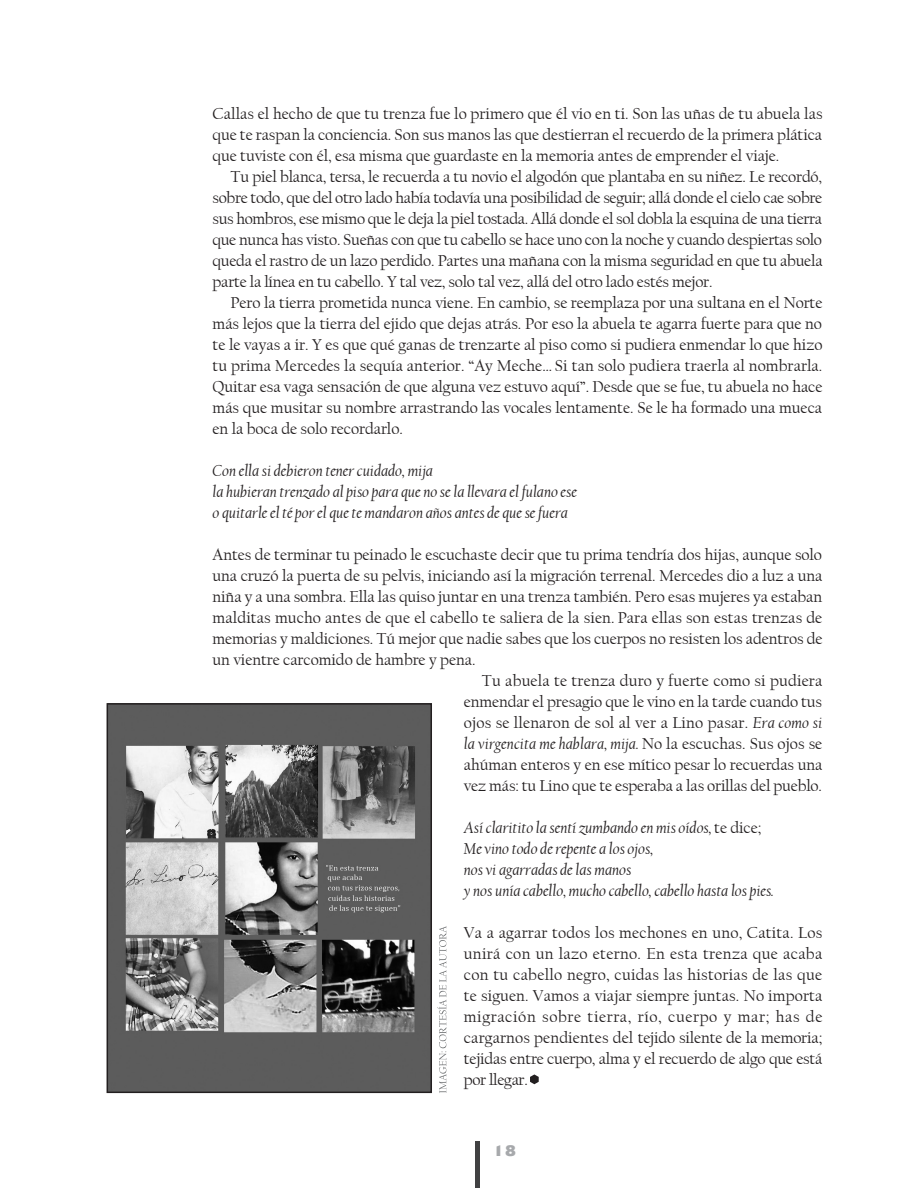
<style>
.page{position:relative;width:918px;height:1188px;background:#fff}
.page>*{position:absolute;margin:0;border:0;box-sizing:border-box;transform-origin:0 0}
.sin_sangria{font:16.5px/21px "Californian FB";letter-spacing:-.005em;color:#231f20;text-align:justify}
.sin_sangria-2{font:italic 16.5px "Californian FB";letter-spacing:-.005em;color:#231f20}
.numeracíon{font:700 13.5px "OPTI Eagle";color:#a7a9ac}
.s1{font-style:italic}
.s2{font-style:normal}
</style>
<div class="page">
<hr style="left:476px;top:1142px;width:4px;height:46px;background:#414142">
<svg style="left:530px;top:1074px;width:9px;height:10px"></svg>
<img style="left:110px;top:706px;width:319px;height:384px">
<div style="left:107px;top:703px;width:325px;height:390px;border:2px solid #231f20"></div>
<svg style="left:438px;top:926px;width:8px;height:167px"></svg>
<p class="sin_sangria" style="left:213px;top:103px;width:611px">Callas el hecho de que tu trenza fue lo primero que él vio en ti. Son las uñas de tu abuela las que te raspan la conciencia. Son sus manos las que destierran el recuerdo de la primera plática que tuviste con él, esa misma que guardaste en la memoria antes de emprender el viaje.</p>
<p class="sin_sangria" style="left:213px;top:166px;width:612px;text-indent:18px">Tu piel blanca, tersa, le recuerda a tu novio el algodón que plantaba en su niñez. Le recordó, sobre todo, que del otro lado había todavía una posibilidad de seguir; allá donde el cielo cae sobre sus hombros, ese mismo que le deja la piel tostada. Allá donde el sol dobla la esquina de una tierra que nunca has visto. Sueñas con que tu cabello se hace uno con la noche y cuando despiertas solo queda el rastro de un lazo perdido. Partes una mañana con la misma seguridad en que tu abuela parte la línea en tu cabello. Y tal vez, solo tal vez, allá del otro lado estés mejor.</p>
<p class="sin_sangria" style="left:213px;top:292px;width:611px;text-indent:18px">Pero la tierra prometida nunca viene. En cambio, se reemplaza por una sultana en el Norte más lejos que la tierra del ejido que dejas atrás. Por eso la abuela te agarra fuerte para que no te le vayas a ir. Y es que qué ganas de trenzarte al piso como si pudiera enmendar lo que hizo tu prima Mercedes la sequía anterior. “Ay Meche… Si tan solo pudiera traerla al nombrarla.<br>Quitar esa vaga sensación de que alguna vez estuvo aquí”. Desde que se fue, tu abuela no hace más que musitar su nombre arrastrando las vocales lentamente. Se le ha formado una mueca en la boca de solo recordarlo.</p>
<p class="sin_sangria-2" style="left:213px;top:461px;width:222px">Con ella si debieron tener cuidado, mija</p>
<p class="sin_sangria-2" style="left:213px;top:482px;width:366px">la hubieran trenzado al piso para que no se la llevara el fulano ese</p>
<p class="sin_sangria-2" style="left:213px;top:503px;width:357px">o quitarle el té por el que te mandaron años antes de que se fuera</p>
<p class="sin_sangria" style="left:213px;top:544px;width:611px">Antes de terminar tu peinado le escuchaste decir que tu prima tendría dos hijas, aunque solo una cruzó la puerta de su pelvis, iniciando así la migración terrenal. Mercedes dio a luz a una niña y a una sombra. Ella las quiso juntar en una trenza también. Pero esas mujeres ya estaban malditas mucho antes de que el cabello te saliera de la sien. Para ellas son estas trenzas de memorias y maldiciones. Tú mejor que nadie sabes que los cuerpos no resisten los adentros de un vientre carcomido de hambre y pena.</p>
<p class="sin_sangria" style="left:464px;top:670px;width:360px;text-indent:18px">Tu abuela te trenza duro y fuerte como si pudiera enmendar el presagio que le vino en la tarde cuando tus ojos se llenaron de sol al ver a Lino pasar. <span class="s1">Era como si la virgencita me hablara, mija.</span> No la escuchas. Sus ojos se ahúman enteros y en ese mítico pesar lo recuerdas una vez más: tu Lino que te esperaba a las orillas del pueblo.</p>
<p class="sin_sangria-2" style="left:464px;top:818px;width:299px">Así claritito la sentí zumbando en mis oídos, <span class="s2">te dice;</span></p>
<p class="sin_sangria-2" style="left:464px;top:839px;width:191px">Me vino todo de repente a los ojos,</p>
<p class="sin_sangria-2" style="left:464px;top:860px;width:169px">nos vi agarradas de las manos</p>
<p class="sin_sangria-2" style="left:464px;top:881px;width:311px">y nos unía cabello, mucho cabello, cabello hasta los pies.</p>
<p class="sin_sangria" style="left:464px;top:922px;width:360px">Va a agarrar todos los mechones en uno, Catita. Los unirá con un lazo eterno. En esta trenza que acaba con tu cabello negro, cuidas las historias de las que te siguen. Vamos a viajar siempre juntas. No importa migración sobre tierra, río, cuerpo y mar; has de cargarnos pendientes del tejido silente de la memoria; tejidas entre cuerpo, alma y el recuerdo de algo que está por llegar.</p>
<p class="numeracíon" style="left:492px;top:1141px;width:26px">18</p>
</div>
